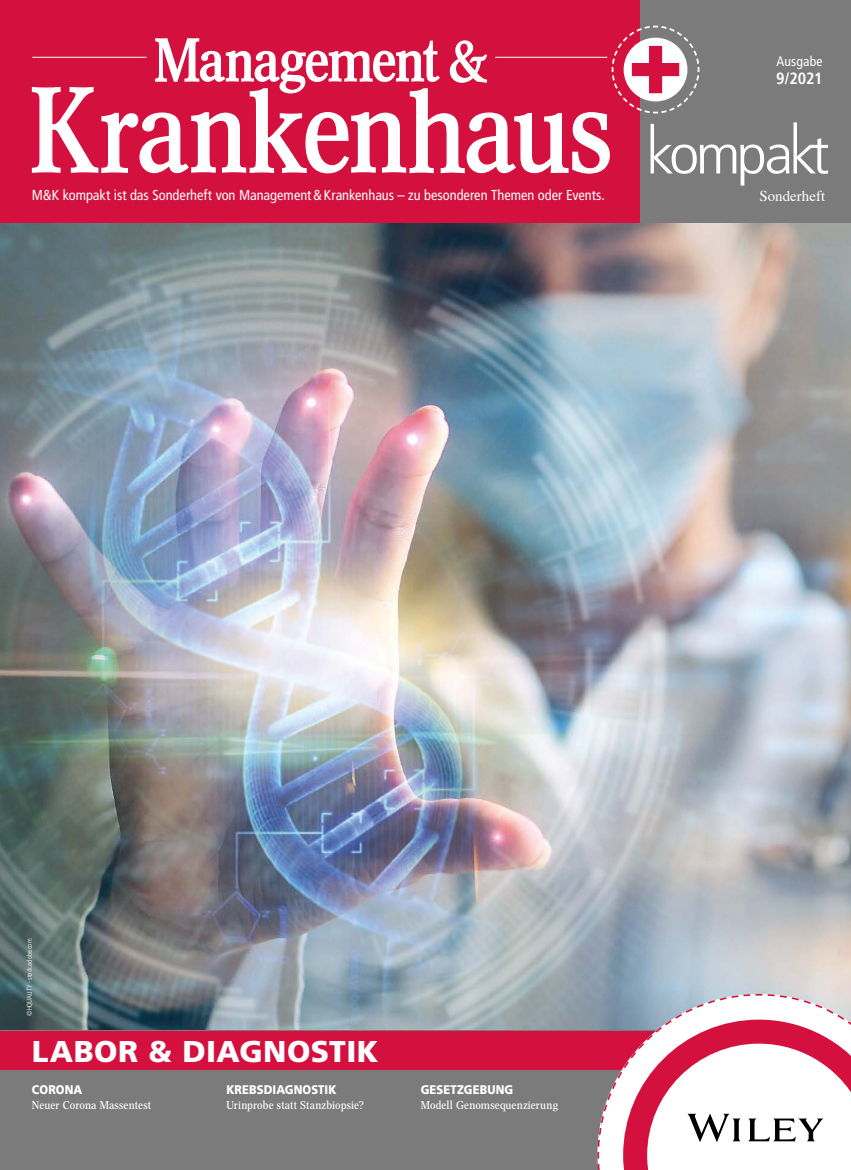
<style>
.page{position:relative;width:851px;height:1170px;background:#fff}
.page>*{position:absolute;margin:0;border:0;box-sizing:border-box;transform-origin:0 0}
.t1{font:900 30px "Frutiger LT Com";letter-spacing:.015em;color:#fff}
.t2{font:700 condensed 16.25px "Frutiger LT Std";color:#fff}
.t3{font:15px "Times";color:#fff}
.t4{font:condensed 14.38px "Frutiger LT Com";color:#fff}
.t5{font:condensed 13.75px "Frutiger LT Std";letter-spacing:.01em;color:#fff}
.t6{font:900 12.5px "Frutiger LT Com";letter-spacing:.01em;color:#fff;scale:.9 1}
.t7{font:11.25px "Concorde Nova";letter-spacing:.005em;color:#fff;scale:1.07 1}
.t8{font:300 condensed 6.88px "Frutiger LT Com";letter-spacing:-.01em;color:#fff}
</style>
<div class="page">
<img style="left:0;top:222px;width:850px;height:808px">
<div style="left:0;top:1030px;width:850px;height:139px;background:#7c7b7b"></div>
<div style="left:0;top:0;width:640px;height:222px;background:#d4103e"></div>
<div style="left:640px;top:0;width:210px;height:222px;background:#7c7b7b"></div>
<svg style="left:650px;top:122px;width:177px;height:63px"></svg>
<div style="left:0;top:1030px;width:850px;height:39px;background:#d4103e"></div>
<svg style="left:597px;top:993px;width:253px;height:176px"></svg>
<svg style="left:611px;top:25px;width:89px;height:89px"></svg>
<svg style="left:31px;top:87px;width:579px;height:87px"></svg>
<svg style="left:154px;top:38px;width:334px;height:299px"></svg>
<hr style="left:32px;top:57px;width:114px;height:1px;background:#fff">
<hr style="left:495px;top:57px;width:112px;height:1px;background:#fff">
<p class="t5" style="left:776px;top:53px;width:48px">Ausgabe</p>
<p class="t2" style="left:776px;top:68px;width:48px">9/2021</p>
<p class="t4" style="left:32px;top:187px;width:574px">M&amp;K kompakt ist das Sonderheft von Management&amp;Krankenhaus – zu besonderen Themen oder Events.</p>
<p class="t3" style="left:759px;top:182px;width:67px">Sonderheft</p>
<p class="t8" style="left:26px;top:1015px;width:79px;rotate:-90deg">©HQUALITY - stock.adobe.com</p>
<h1 class="t1" style="left:32px;top:1032px;width:348px">LABOR &amp; DIAGNOSTIK</h1>
<p class="t6" style="left:32px;top:1082px;width:58px">CORONA</p>
<p class="t7" style="left:32px;top:1098px;width:113px">Neuer Corona Massentest</p>
<p class="t6" style="left:226px;top:1082px;width:124px">KREBSDIAGNOSTIK</p>
<p class="t7" style="left:226px;top:1098px;width:130px">Urinprobe statt Stanzbiopsie?</p>
<p class="t6" style="left:420px;top:1082px;width:104px">GESETZGEBUNG</p>
<p class="t7" style="left:420px;top:1098px;width:130px">Modell Genomsequenzierung</p>
</div>
